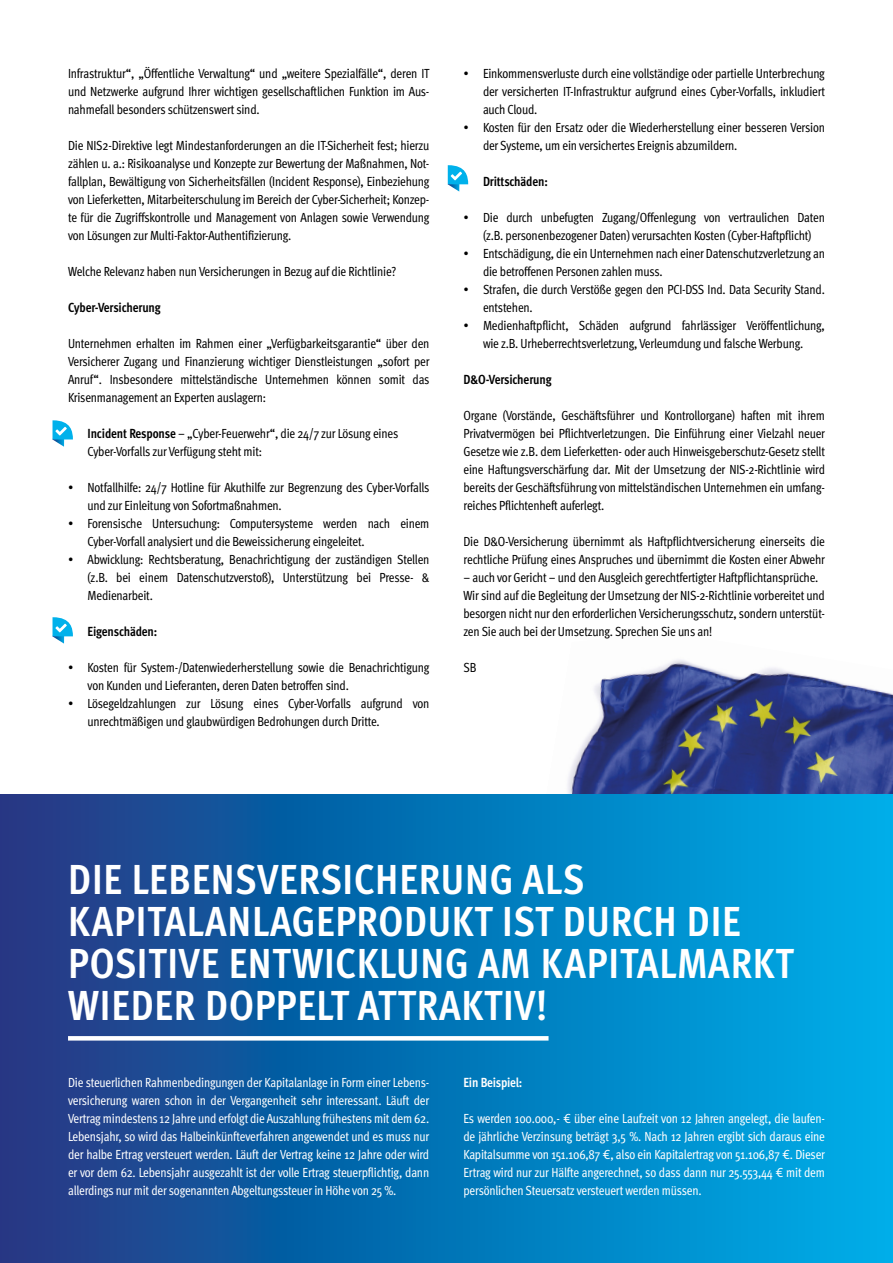
<style>
.page{position:relative;width:893px;height:1263px;background:#fff}
.page>*{position:absolute;margin:0;border:0;box-sizing:border-box;transform-origin:0 0}
.t1{font:700 condensed 42px/42px "Meta Pro";letter-spacing:.02em;color:#fff}
.t2{font:condensed 13.2px/18px "Meta Pro";letter-spacing:-.015em;color:#000}
.t3{font:condensed 13.2px/18px "Meta Pro";letter-spacing:-.015em;color:#fff;text-align:justify}
.t4{font:700 condensed 13.2px "Meta Pro";letter-spacing:-.015em;color:#000}
.t5{font:700 condensed 13.2px "Meta Pro";letter-spacing:-.015em;color:#fff}
.s1{font-weight:700}
</style>
<div class="page">
<img style="left:567px;top:659px;width:326px;height:135px">
<svg style="left:0;top:794px;width:893px;height:469px;background:#0873b6"></svg>
<svg style="left:68px;top:1036px;width:481px;height:4px"></svg>
<svg style="left:53px;top:617px;width:20px;height:27px"></svg>
<svg style="left:448px;top:165px;width:20px;height:27px"></svg>
<svg style="left:53px;top:420px;width:20px;height:27px"></svg>
<p class="t2" style="left:68px;top:63px;width:363px;text-align:justify">Infrastruktur“, „Öffentliche Verwaltung“ und „weitere Spezialfälle“, deren IT und Netzwerke aufgrund Ihrer wichtigen gesellschaftlichen Funktion im Aus&shy;nahmefall besonders schützenswert sind.</p>
<p class="t2" style="left:68px;top:135px;width:363px;text-align:justify">Die NIS2-Direktive legt Mindestanforderungen an die IT-Sicherheit fest; hierzu zählen u. a.: Risikoanalyse und Konzepte zur Bewertung der Maßnahmen, Not&shy;fallplan, Bewältigung von Sicherheitsfällen (Incident Response), Einbeziehung von Lieferketten, Mitarbeiterschulung im Bereich der Cyber-Sicherheit; Konzep&shy;te für die Zugriffskontrolle und Management von Anlagen sowie Verwendung von Lösungen zur Multi-Faktor-Authentifizierung.</p>
<p class="t2" style="left:68px;top:261px;width:330px">Welche Relevanz haben nun Versicherungen in Bezug auf die Richtlinie?</p>
<p class="t4" style="left:68px;top:297px;width:94px">Cyber-Versicherung</p>
<p class="t2" style="left:68px;top:333px;width:363px;text-align:justify">Unternehmen erhalten im Rahmen einer „Verfügbarkeitsgarantie“ über den Versicherer Zugang und Finanzierung wichtiger Dienstleistungen „sofort per Anruf“. Insbesondere mittelständische Unternehmen können somit das Krisenmanagement an Experten auslagern:</p>
<p class="t2" style="left:88px;top:423px;width:312px"><span class="s1">Incident Response</span> – „Cyber-Feuerwehr“, die 24/7 zur Lösung eines<br>Cyber-Vorfalls zur Verfügung steht mit:</p>
<p class="t2" style="left:88px;top:477px;width:343px;text-indent:-19px">• Notfallhilfe: 24/7 Hotline für Akuthilfe zur Begrenzung des Cyber-Vorfalls und zur Einleitung von Sofortmaßnahmen.</p>
<p class="t2" style="left:88px;top:513px;width:343px;text-indent:-19px">• Forensische Untersuchung: Computersysteme werden nach einem<br>Cyber-Vorfall analysiert und die Beweissicherung eingeleitet.</p>
<p class="t2" style="left:88px;top:549px;width:343px;text-align:justify;text-indent:-19px">• Abwicklung: Rechtsberatung, Benachrichtigung der zuständigen Stellen (z.B. bei einem Datenschutzverstoß), Unterstützung bei Presse- &amp; Medienarbeit.</p>
<p class="t4" style="left:88px;top:621px;width:71px">Eigenschäden:</p>
<p class="t2" style="left:88px;top:657px;width:343px;text-indent:-19px">• Kosten für System-/Datenwiederherstellung sowie die Benachrichtigung von Kunden und Lieferanten, deren Daten betroffen sind.</p>
<p class="t2" style="left:88px;top:693px;width:343px;text-indent:-19px">• Lösegeldzahlungen zur Lösung eines Cyber-Vorfalls aufgrund von unrechtmäßigen und glaubwürdigen Bedrohungen durch Dritte.</p>
<p class="t2" style="left:483px;top:63px;width:344px;text-align:justify;text-indent:-20px">• Einkommensverluste durch eine vollständige oder partielle Unterbrechung der versicherten IT-Infrastruktur aufgrund eines Cyber-Vorfalls, inkludiert auch Cloud.</p>
<p class="t2" style="left:483px;top:117px;width:343px;text-indent:-19px">• Kosten für den Ersatz oder die Wiederherstellung einer besseren Version der Systeme, um ein versichertes Ereignis abzumildern.</p>
<p class="t4" style="left:483px;top:171px;width:66px">Drittschäden:</p>
<p class="t2" style="left:463px;top:207px;width:363px;text-align:center">• Die durch unbefugten Zugang/Offenlegung von vertraulichen Daten (z.B. personenbezogener Daten) verursachten Kosten (Cyber-Haftpflicht)</p>
<p class="t2" style="left:483px;top:243px;width:343px;text-indent:-19px">• Entschädigung, die ein Unternehmen nach einer Datenschutzverletzung an die betroffenen Personen zahlen muss.</p>
<p class="t2" style="left:483px;top:279px;width:343px;text-indent:-19px">• Strafen, die durch Verstöße gegen den PCI-DSS Ind. Data Security Stand. entstehen.</p>
<p class="t2" style="left:463px;top:315px;width:363px;text-align:center">• Medienhaftpflicht, Schäden aufgrund fahrlässiger Veröffentlichung, wie z.B. Urheberrechtsverletzung, Verleumdung und falsche Werbung.</p>
<p class="t4" style="left:463px;top:369px;width:90px">D&amp;O-Versicherung</p>
<p class="t2" style="left:463px;top:405px;width:363px;text-align:justify">Organe (Vorstände, Geschäftsführer und Kontrollorgane) haften mit ihrem Privatvermögen bei Pflichtverletzungen. Die Einführung einer Vielzahl neuer Gesetze wie z.B. dem Lieferketten- oder auch Hinweisgeberschutz-Gesetz stellt eine Haftungsverschärfung dar. Mit der Umsetzung der NIS-2-Richtlinie wird bereits der Geschäftsführung von mittelständischen Unternehmen ein umfang&shy;reiches Pflichtenheft auferlegt.</p>
<p class="t2" style="left:463px;top:531px;width:363px">Die D&amp;O-Versicherung übernimmt als Haftpflichtversicherung einerseits die rechtliche Prüfung eines Anspruches und übernimmt die Kosten einer Abwehr</p>
<p class="t2" style="left:463px;top:567px;width:363px">– auch vor Gericht – und den Ausgleich gerechtfertigter Haftpflichtansprüche.<br>Wir sind auf die Begleitung der Umsetzung der NIS-2-Richtlinie vorbereitet und besorgen nicht nur den erforderlichen Versicherungsschutz, sondern unterstüt&shy;zen Sie auch bei der Umsetzung. Sprechen Sie uns an!</p>
<p class="t2" style="left:463px;top:657px;width:14px">SB</p>
<h1 class="t1" style="left:68px;top:856px;width:727px">DIE LEBENSVERSICHERUNG ALS<br>KAPITALANLAGEPRODUKT IST DURCH DIE<br>POSITIVE ENTWICKLUNG AM KAPITALMARKT<br>WIEDER DOPPELT ATTRAKTIV!</h1>
<p class="t3" style="left:68px;top:1072px;width:363px">Die steuerlichen Rahmenbedingungen der Kapitalanlage in Form einer Lebens&shy;versicherung waren schon in der Vergangenheit sehr interessant. Läuft der Vertrag mindestens 12 Jahre und erfolgt die Auszahlung frühestens mit dem 62.<br>Lebensjahr, so wird das Halbeinkünfteverfahren angewendet und es muss nur der halbe Ertrag versteuert werden. Läuft der Vertrag keine 12 Jahre oder wird er vor dem 62. Lebensjahr ausgezahlt ist der volle Ertrag steuerpflichtig, dann allerdings nur mit der sogenannten Abgeltungssteuer in Höhe von 25 %.</p>
<p class="t5" style="left:463px;top:1072px;width:60px">Ein Beispiel:</p>
<p class="t3" style="left:463px;top:1108px;width:363px">Es werden 100.000,- € über eine Laufzeit von 12 Jahren angelegt, die laufen&shy;de jährliche Verzinsung beträgt 3,5 %. Nach 12 Jahren ergibt sich daraus eine Kapitalsumme von 151.106,87 €, also ein Kapitalertrag von 51.106,87 €. Dieser Ertrag wird nur zur Hälfte angerechnet, so dass dann nur 25.553,44 € mit dem persönlichen Steuersatz versteuert werden müssen.</p>
</div>
